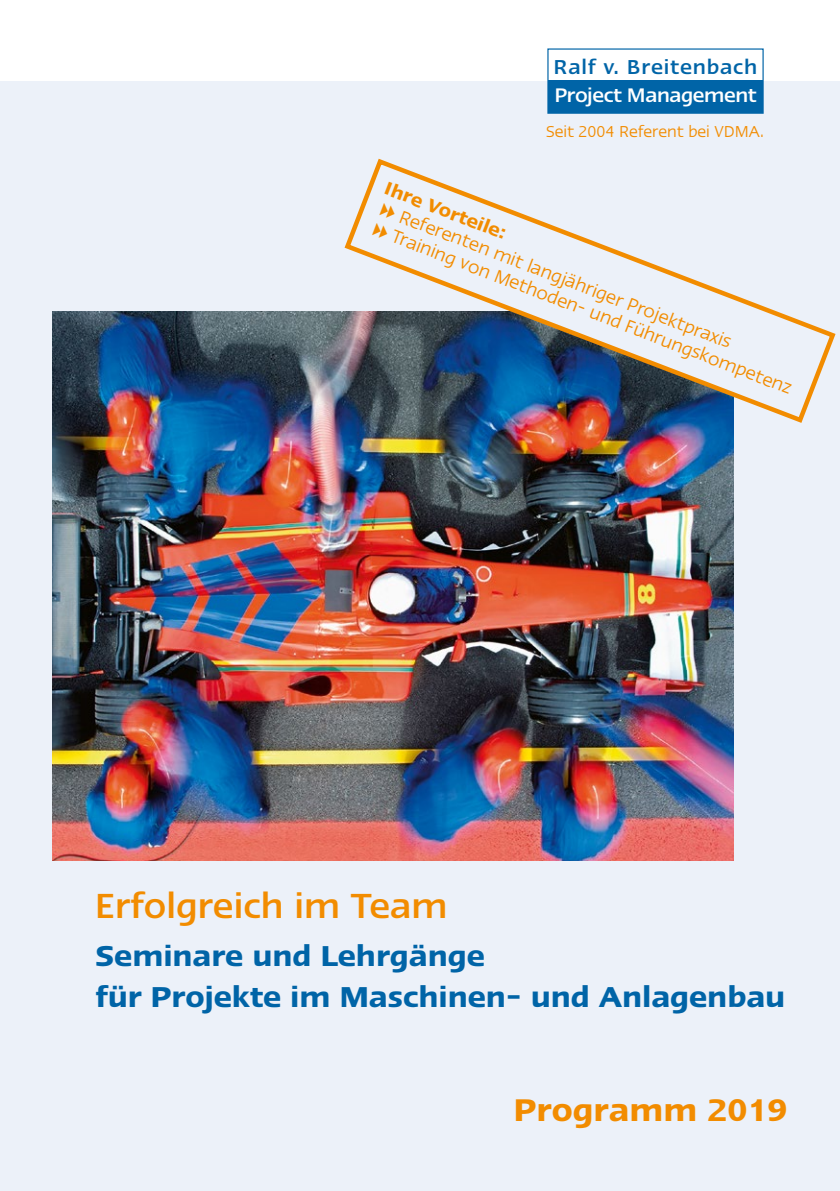
<style>
.page{position:relative;width:840px;height:1191px;background:#fff}
.page>*{position:absolute;margin:0;border:0;box-sizing:border-box;transform-origin:0 0}
.t1{font:500 40.2px "Linotype Ergo";color:#f28c00}
.t2{font:600 36.2px "Linotype Ergo";color:#f28c00}
.t3{font:600 33.2px/40.2px "Linotype Ergo";letter-spacing:-.005em;color:#0064a7}
.t4{font:500 23.2px "Linotype Ergo";letter-spacing:.035em;color:#0064a7}
.t5{font:500 22.6px "Linotype Ergo";letter-spacing:-.02em;color:#fff}
.t6{font:21px/21px "Linotype Ergo";color:#f28c00}
.t7{font:600 21px "Linotype Ergo";color:#f28c00}
.t8{font:18.2px "Linotype Ergo";color:#f28c00}
</style>
<div class="page">
<div style="left:0;top:81px;width:839px;height:1110px;background:#ecf1f9"></div>
<img style="left:52px;top:311px;width:681px;height:549px">
<div style="left:548px;top:81px;width:214px;height:32px;background:#0064a7"></div>
<div style="left:547px;top:48px;width:216px;height:66px;border:1px solid #0064a7"></div>
<svg style="left:341px;top:158px;width:495px;height:268px"></svg>
<svg style="left:372px;top:203px;width:25px;height:37px"></svg>
<p class="t4" style="left:553px;top:54px;width:205px">Ralf v. Breitenbach</p>
<p class="t5" style="left:554px;top:83px;width:204px">Project Management</p>
<p class="t8" style="left:546px;top:121px;width:220px">Seit 2004 Referent bei VDMA.</p>
<p class="t7" style="left:389px;top:177px;width:130px;rotate:21deg">Ihre Vorteile:</p>
<p class="t6" style="left:404px;top:205px;width:428px;rotate:21deg">Referenten mit langjähriger Projektpraxis<br>Training von Methoden- und Führungskompetenz</p>
<h1 class="t1" style="left:95px;top:884px;width:354px">Erfolgreich im Team</h1>
<h3 class="t3" style="left:96px;top:936px;width:691px">Seminare und Lehrgänge<br>für Projekte im Maschinen- und Anlagenbau</h3>
<h2 class="t2" style="left:513px;top:1091px;width:275px">Programm 2019</h2>
</div>
